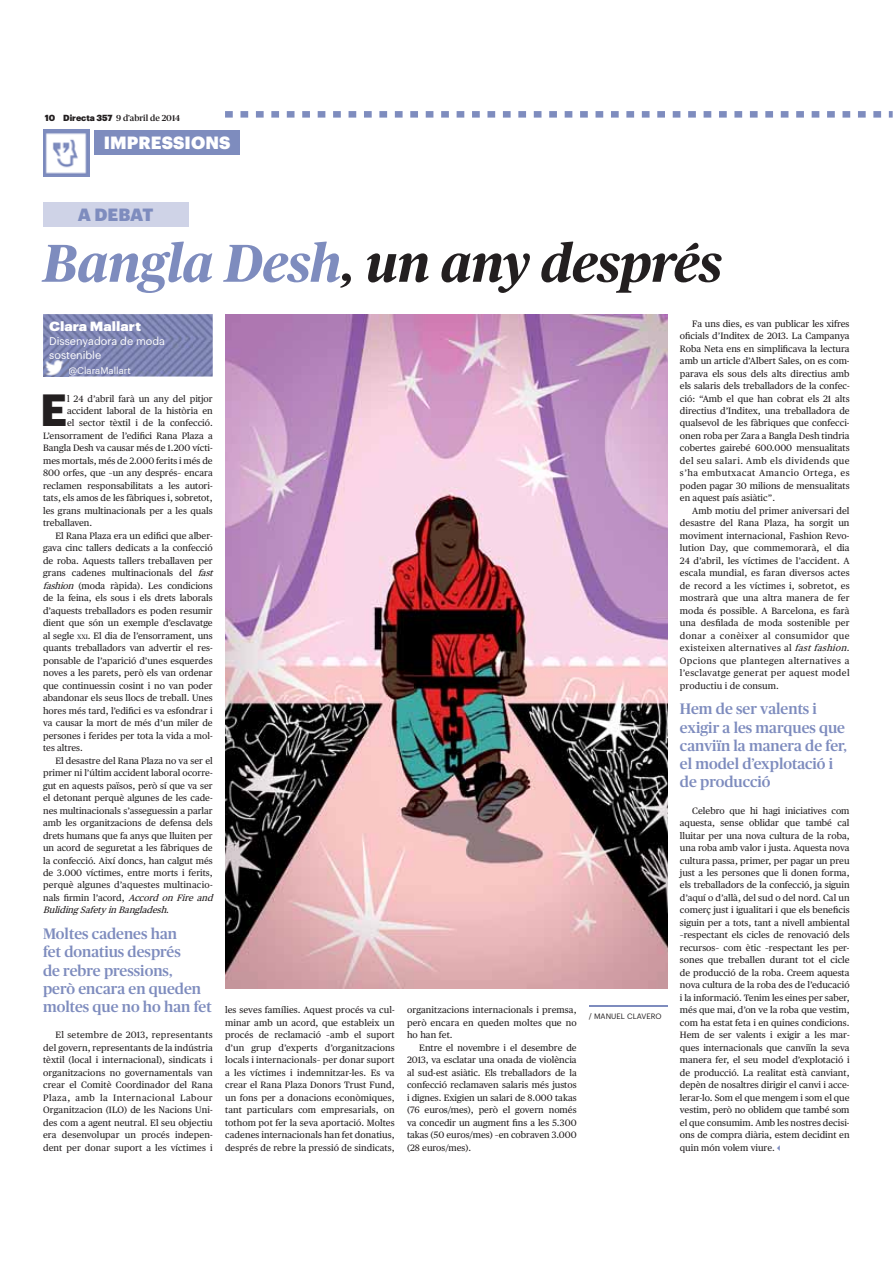
<style>
.page{position:relative;width:893px;height:1263px;background:#fff}
.page>*{position:absolute;margin:0;border:0;box-sizing:border-box;transform-origin:0 0}
.t1{font:italic 700 53.25px "Publico";color:#231f20}
.t2{font:700 44.1px "Graphik";color:#231f20}
.t3{font:900 17.4px "Graphik";letter-spacing:.005em;color:#fff}
.t4{font:900 17.4px "Graphik";color:#7e8cbe}
.t5{font:500 15.15px/18.3px "Publico";color:#7e8cbe}
.t6{font:900 13.05px "Graphik";color:#fff;scale:1.1 1}
.t7{font:10.8px/14.1px "Graphik";color:#fff}
.t8{font:9.6px "Graphik";color:#fff}
.t9{font:9.3px/12.5px "Publico Text";color:#231f20;text-align:justify}
.t10{font:9.3px "Publico Text";letter-spacing:.02em;color:#231f20}
.t11{font:italic 9.3px "Publico Text";color:#231f20}
.t12{font:500 8.7px "Publico";color:#231f20}
.t13{font:7.65px "Graphik";letter-spacing:.005em;color:#231f20}
.s1{font-family:"Graphik";font-weight:900}
.s2{color:#7e8cbe}
.s3{font-style:italic}
.s4{font-size:6.45px}
.s5{font-style:normal}
</style>
<div class="page">
<svg style="left:225px;top:111px;width:668px;height:7px"></svg>
<div style="left:95px;top:130px;width:145px;height:25px;background:#7e8cbe"></div>
<img style="left:43px;top:130px;width:47px;height:47px">
<img style="left:225px;top:314px;width:443px;height:674px">
<hr style="left:589px;top:1005px;width:79px;height:1px;background:#7e8cbe">
<div style="left:43px;top:202px;width:145px;height:25px;background:#cfd3e7"></div>
<img style="left:43px;top:314px;width:170px;height:63px">
<img style="left:43px;top:360px;width:25px;height:17px">
<p class="t12" style="left:45px;top:114px;width:137px"><span class="s1">10 Directa 357</span> 9 d’abril de 2014</p>
<h3 class="t3" style="left:104px;top:136px;width:128px">IMPRESSIONS</h3>
<h3 class="t4" style="left:78px;top:208px;width:77px">A DEBAT</h3>
<h1 class="t1" style="left:43px;top:240px;width:680px"><span class="s2">Bangla Desh</span>, un any després</h1>
<p class="t9" style="left:680px;top:318px;width:171px;text-indent:12px">Fa uns dies, es van publicar les xifres oficials d’Inditex de 2013. La Campanya Roba Neta ens en simplificava la lectura amb un article d’Albert Sales, on es com&shy;parava els sous dels alts directius amb els salaris dels treballadors de la confec&shy;ció: “Amb el que han cobrat els 21 alts directius d’Inditex, una treballadora de qualsevol de les fàbriques que confecci&shy;onen roba per Zara a Bangla Desh tindria cobertes gairebé 600.000 mensualitats del seu salari. Amb els dividends que s’ha embutxacat Amancio Ortega, es poden pagar 30 milions de mensualitats en aquest país asiàtic”.</p>
<p class="t9" style="left:680px;top:505px;width:171px;text-indent:12px">Amb motiu del primer aniversari del desastre del Rana Plaza, ha sorgit un moviment internacional, Fashion Revo&shy;lution Day, que commemorarà, el dia 24 d’abril, les víctimes de l’accident. A escala mundial, es faran diversos actes de record a les víctimes i, sobretot, es mostrarà que una altra manera de fer moda és possible. A Barcelona, es farà una desfilada de moda sostenible per donar a conèixer al consumidor que existeixen alternatives al <span class="s3">fast fashion</span>.<br>Opcions que plantegen alternatives a l’esclavatge generat per aquest model productiu i de consum.</p>
<h3 class="t6" style="left:49px;top:321px;width:85px">Clara Mallart</h3>
<p class="t7" style="left:49px;top:335px;width:117px">Dissenyadora de moda sostenible</p>
<p class="t8" style="left:68px;top:367px;width:64px">@ClaraMallart</p>
<h2 class="t2" style="left:40px;top:392px;width:29px">E</h2>
<p class="t9" style="left:67px;top:393px;width:147px">l 24 d’abril farà un any del pitjor</p>
<p class="t9" style="left:67px;top:405px;width:147px">accident laboral de la història en</p>
<p class="t9" style="left:67px;top:418px;width:147px">el sector tèxtil i de la confecció.</p>
<p class="t9" style="left:43px;top:430px;width:171px">L’ensorrament de l’edifici Rana Plaza a</p>
<p class="t9" style="left:43px;top:443px;width:171px">Bangla Desh va causar més de 1.200 vícti-</p>
<p class="t9" style="left:43px;top:455px;width:171px">mes mortals, més de 2.000 ferits i més de</p>
<p class="t9" style="left:43px;top:468px;width:171px">800 orfes, que –un any després– encara</p>
<p class="t9" style="left:43px;top:480px;width:171px">reclamen responsabilitats a les autori-</p>
<p class="t9" style="left:43px;top:493px;width:171px">tats, els amos de les fàbriques i, sobretot,</p>
<p class="t9" style="left:43px;top:505px;width:171px">les grans multinacionals per a les quals</p>
<p class="t9" style="left:43px;top:518px;width:51px">treballaven.</p>
<p class="t9" style="left:55px;top:530px;width:159px">El Rana Plaza era un edifici que alber-</p>
<p class="t9" style="left:43px;top:543px;width:171px">gava cinc tallers dedicats a la confecció</p>
<p class="t9" style="left:43px;top:555px;width:171px">de roba. Aquests tallers treballaven per</p>
<p class="t9" style="left:43px;top:568px;width:174px">grans cadenes multinacionals del <span class="s3">fast</span></p>
<p class="t9" style="left:43px;top:580px;width:171px"><span class="s3">fashion</span> (moda ràpida). Les condicions</p>
<p class="t9" style="left:43px;top:593px;width:171px">de la feina, els sous i els drets laborals</p>
<p class="t9" style="left:43px;top:605px;width:171px">d’aquests treballadors es poden resumir</p>
<p class="t9" style="left:43px;top:618px;width:171px">dient que són un exemple d’esclavatge</p>
<p class="t9" style="left:43px;top:630px;width:171px">al segle <span class="s4">XXI</span>. El dia de l’ensorrament, uns</p>
<p class="t9" style="left:43px;top:643px;width:171px">quants treballadors van advertir el res-</p>
<p class="t9" style="left:43px;top:655px;width:171px">ponsable de l’aparició d’unes esquerdes</p>
<p class="t9" style="left:43px;top:667px;width:171px">noves a les parets, però els van ordenar</p>
<p class="t9" style="left:43px;top:680px;width:171px">que continuessin cosint i no van poder</p>
<p class="t9" style="left:43px;top:692px;width:171px">abandonar els seus llocs de treball. Unes</p>
<p class="t9" style="left:43px;top:705px;width:171px">hores més tard, l’edifici es va esfondrar i</p>
<p class="t9" style="left:43px;top:717px;width:171px">va causar la mort de més d’un miler de</p>
<p class="t9" style="left:43px;top:730px;width:171px">persones i ferides per tota la vida a mol-</p>
<p class="t9" style="left:43px;top:742px;width:41px">tes altres.</p>
<p class="t9" style="left:55px;top:755px;width:159px">El desastre del Rana Plaza no va ser el</p>
<p class="t9" style="left:43px;top:767px;width:171px">primer ni l’últim accident laboral ocorre-</p>
<p class="t9" style="left:43px;top:780px;width:171px">gut en aquests països, però sí que va ser</p>
<p class="t9" style="left:43px;top:792px;width:171px">el detonant perquè algunes de les cade-</p>
<p class="t9" style="left:43px;top:805px;width:171px">nes multinacionals s’asseguessin a parlar</p>
<p class="t9" style="left:43px;top:817px;width:171px">amb les organitzacions de defensa dels</p>
<p class="t9" style="left:43px;top:830px;width:171px">drets humans que fa anys que lluiten per</p>
<p class="t9" style="left:43px;top:842px;width:171px">un acord de seguretat a les fàbriques de</p>
<p class="t9" style="left:43px;top:855px;width:171px">la confecció. Així doncs, han calgut més</p>
<p class="t9" style="left:43px;top:867px;width:171px">de 3.000 víctimes, entre morts i ferits,</p>
<p class="t10" style="left:43px;top:881px;width:171px">perquè algunes d’aquestes multinacio-</p>
<p class="t9" style="left:43px;top:892px;width:174px">nals firmin l’acord, <span class="s3">Accord on Fire and</span></p>
<p class="t11" style="left:43px;top:906px;width:127px">Buliding Safety in Bangladesh<span class="s5">.</span></p>
<h3 class="t5" style="left:680px;top:701px;width:169px">Hem de ser valents i exigir a les marques que canviïn la manera de fer, el model d’explotació i de producció</h3>
<p class="t9" style="left:680px;top:805px;width:171px;text-indent:12px">Celebro que hi hagi iniciatives com aquesta, sense oblidar que també cal lluitar per una nova cultura de la roba, una roba amb valor i justa. Aquesta nova cultura passa, primer, per pagar un preu just a les persones que li donen forma, els treballadors de la confecció, ja siguin d’aquí o d’allà, del sud o del nord. Cal un comerç just i igualitari i que els beneficis siguin per a tots, tant a nivell ambiental –respectant els cicles de renovació dels recursos– com ètic –respectant les per&shy;sones que treballen durant tot el cicle de producció de la roba. Creem aquesta nova cultura de la roba des de l’educació i la informació. Tenim les eines per saber, més que mai, d’on ve la roba que vestim, com ha estat feta i en quines condicions.<br>Hem de ser valents i exigir a les mar&shy;ques internacionals que canviïn la seva manera fer, el seu model d’explotació i de producció. La realitat està canviant, depèn de nosaltres dirigir el canvi i acce&shy;lerar-lo. Som el que mengem i som el que vestim, però no oblidem que també som el que consumim. Amb les nostres decisi&shy;ons de compra diària, estem decidint en quin món volem viure.</p>
<h3 class="t5" style="left:43px;top:926px;width:170px">Moltes cadenes han<br>fet donatius després<br>de rebre pressions,<br>però encara en queden moltes que no ho han fet</h3>
<p class="t9" style="left:225px;top:1005px;width:171px">les seves famílies. Aquest procés va cul&shy;minar amb un acord, que estableix un procés de reclamació –amb el suport d’un grup d’experts d’organitzacions locals i internacionals– per donar suport a les víctimes i indemnitzar-les. Es va crear el Rana Plaza Donors Trust Fund, un fons per a donacions econòmiques, tant particulars com empresarials, on tothom pot fer la seva aportació. Moltes cadenes internacionals han fet donatius, després de rebre la pressió de sindicats,</p>
<p class="t9" style="left:407px;top:1005px;width:171px">organitzacions internacionals i premsa, però encara en queden moltes que no ho han fet.</p>
<p class="t13" style="left:589px;top:1013px;width:74px">/ MANUEL CLAVERO</p>
<p class="t9" style="left:43px;top:1030px;width:171px;text-indent:12px">El setembre de 2013, representants del govern, representants de la indústria tèxtil (local i internacional), sindicats i organitzacions no governamentals van crear el Comitè Coordinador del Rana Plaza, amb la Internacional Labour Organitzacion (ILO) de les Nacions Uni&shy;des com a agent neutral. El seu objectiu era desenvolupar un procés indepen&shy;dent per donar suport a les víctimes i</p>
<p class="t9" style="left:407px;top:1042px;width:171px;text-indent:12px">Entre el novembre i el desembre de 2013, va esclatar una onada de violència al sud-est asiàtic. Els treballadors de la confecció reclamaven salaris més justos i dignes. Exigien un salari de 8.000 takas (76 euros/mes), però el govern només va concedir un augment fins a les 5.300 takas (50 euros/mes) –en cobraven 3.000 (28 euros/mes).</p>
</div>
